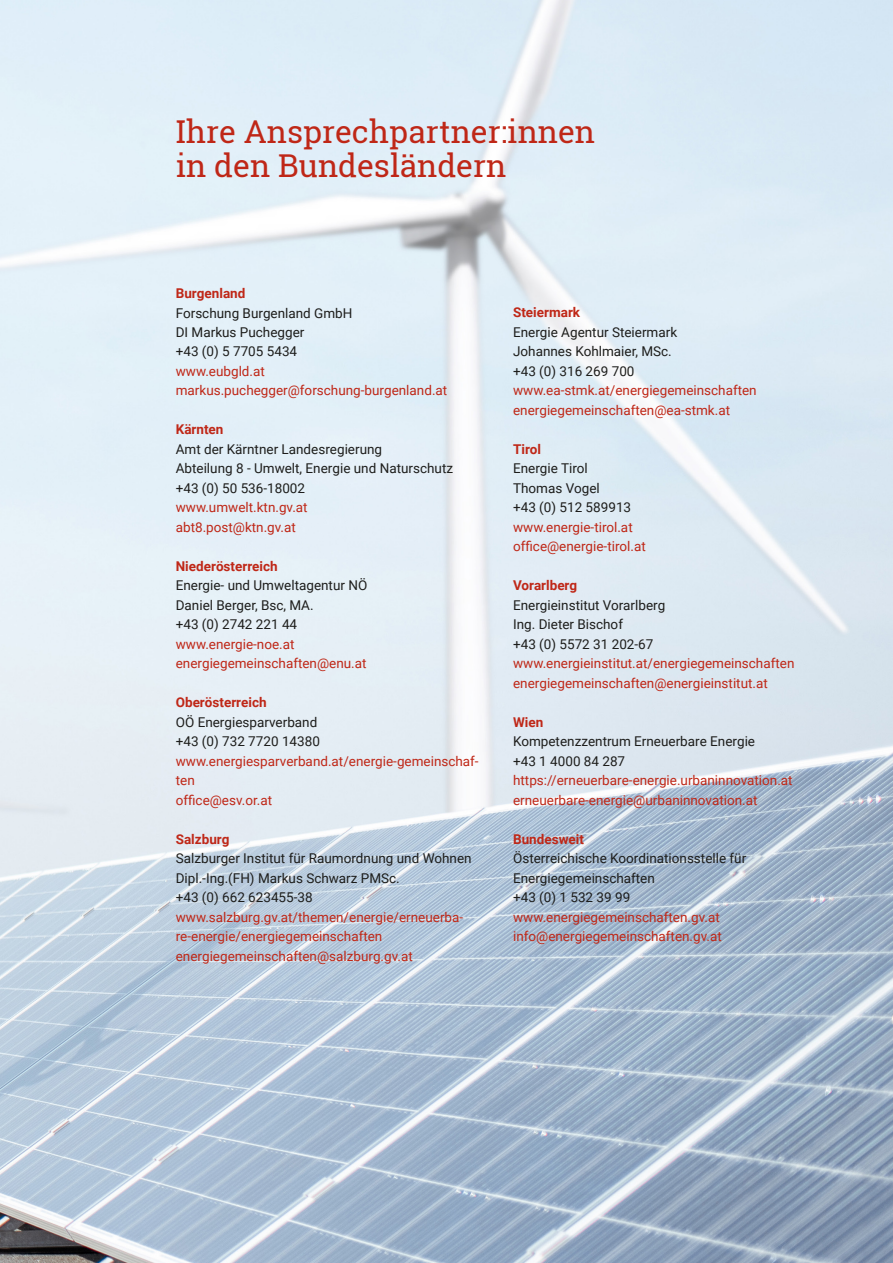
<style>
.page{position:relative;width:893px;height:1263px;background:#fff}
.page>*{position:absolute;margin:0;border:0;box-sizing:border-box;transform-origin:0 0}
.t1{font:31.5px/34.5px "Roboto Slab";color:#bf2717}
.t2{font:13.5px/19.5px "Roboto";color:#bf2717}
.t3{font:13.5px/19.5px "Roboto";color:#1d1d1b}
.t4{font:700 13.5px "Roboto";color:#bf2717}
</style>
<div class="page">
<img style="left:0;top:0;width:893px;height:1263px">
<h1 class="t1" style="left:176px;top:113px;width:421px">Ihre Ansprechpartner:innen in den Bundesländern</h1>
<p class="t4" style="left:176px;top:284px;width:71px">Burgenland</p>
<p class="t3" style="left:176px;top:302px;width:178px">Forschung Burgenland GmbH<br>DI Markus Puchegger<br>+43 (0) 5 7705 5434</p>
<p class="t2" style="left:176px;top:361px;width:273px">www.eubgld.at markus.puchegger@forschung-burgenland.at</p>
<p class="t4" style="left:176px;top:420px;width:49px">Kärnten</p>
<p class="t3" style="left:176px;top:439px;width:279px">Amt der Kärntner Landesregierung<br>Abteilung 8 - Umwelt, Energie und Naturschutz +43 (0) 50 536-18002</p>
<p class="t2" style="left:176px;top:497px;width:133px">www.umwelt.ktn.gv.at abt8.post@ktn.gv.at</p>
<p class="t4" style="left:176px;top:557px;width:104px">Niederösterreich</p>
<p class="t3" style="left:176px;top:575px;width:193px">Energie- und Umweltagentur NÖ<br>Daniel Berger, Bsc, MA.<br>+43 (0) 2742 221 44</p>
<p class="t2" style="left:176px;top:634px;width:192px">www.energie-noe.at energiegemeinschaften@enu.at</p>
<p class="t4" style="left:176px;top:693px;width:92px">Oberösterreich</p>
<p class="t3" style="left:176px;top:712px;width:146px">OÖ Energiesparverband +43 (0) 732 7720 14380</p>
<p class="t2" style="left:176px;top:751px;width:304px">www.energiesparverband.at/energie-gemeinschaf&shy;ten<br>office@esv.or.at</p>
<p class="t4" style="left:176px;top:830px;width:55px">Salzburg</p>
<p class="t3" style="left:176px;top:848px;width:297px">Salzburger Institut für Raumordnung und Wohnen<br>Dipl.-Ing.(FH) Markus Schwarz PMSc.<br>+43 (0) 662 623455-38</p>
<p class="t2" style="left:176px;top:907px;width:289px">www.salzburg.gv.at/themen/energie/erneuerba&shy;re-energie/energiegemeinschaften energiegemeinschaften@salzburg.gv.at</p>
<p class="t4" style="left:513px;top:303px;width:69px">Steiermark</p>
<p class="t3" style="left:513px;top:322px;width:166px">Energie Agentur Steiermark<br>Johannes Kohlmaier, MSc. +43 (0) 316 269 700</p>
<p class="t2" style="left:513px;top:380px;width:245px">www.ea-stmk.at/energiegemeinschaften energiegemeinschaften@ea-stmk.at</p>
<p class="t4" style="left:513px;top:440px;width:29px">Tirol</p>
<p class="t3" style="left:513px;top:458px;width:120px">Energie Tirol<br>Thomas Vogel<br>+43 (0) 512 589913</p>
<p class="t2" style="left:513px;top:517px;width:134px">www.energie-tirol.at office@energie-tirol.at</p>
<p class="t4" style="left:513px;top:576px;width:66px">Vorarlberg</p>
<p class="t3" style="left:513px;top:595px;width:154px">Energieinstitut Vorarlberg<br>Ing. Dieter Bischof<br>+43 (0) 5572 31 202-67</p>
<p class="t2" style="left:513px;top:653px;width:283px">www.energieinstitut.at/energiegemeinschaften energiegemeinschaften@energieinstitut.at</p>
<p class="t4" style="left:513px;top:712px;width:32px">Wien</p>
<p class="t3" style="left:513px;top:731px;width:243px">Kompetenzzentrum Erneuerbare Energie +43 1 4000 84 287</p>
<p class="t2" style="left:513px;top:770px;width:281px">https://erneuerbare-energie.urbaninnovation.at erneuerbare-energie@urbaninnovation.at</p>
<p class="t4" style="left:513px;top:829px;width:72px">Bundesweit</p>
<p class="t3" style="left:513px;top:848px;width:235px">Österreichische Koordinationsstelle für<br>Energiegemeinschaften<br>+43 (0) 1 532 39 99</p>
<p class="t2" style="left:513px;top:907px;width:210px">www.energiegemeinschaften.gv.at info@energiegemeinschaften.gv.at</p>
</div>
